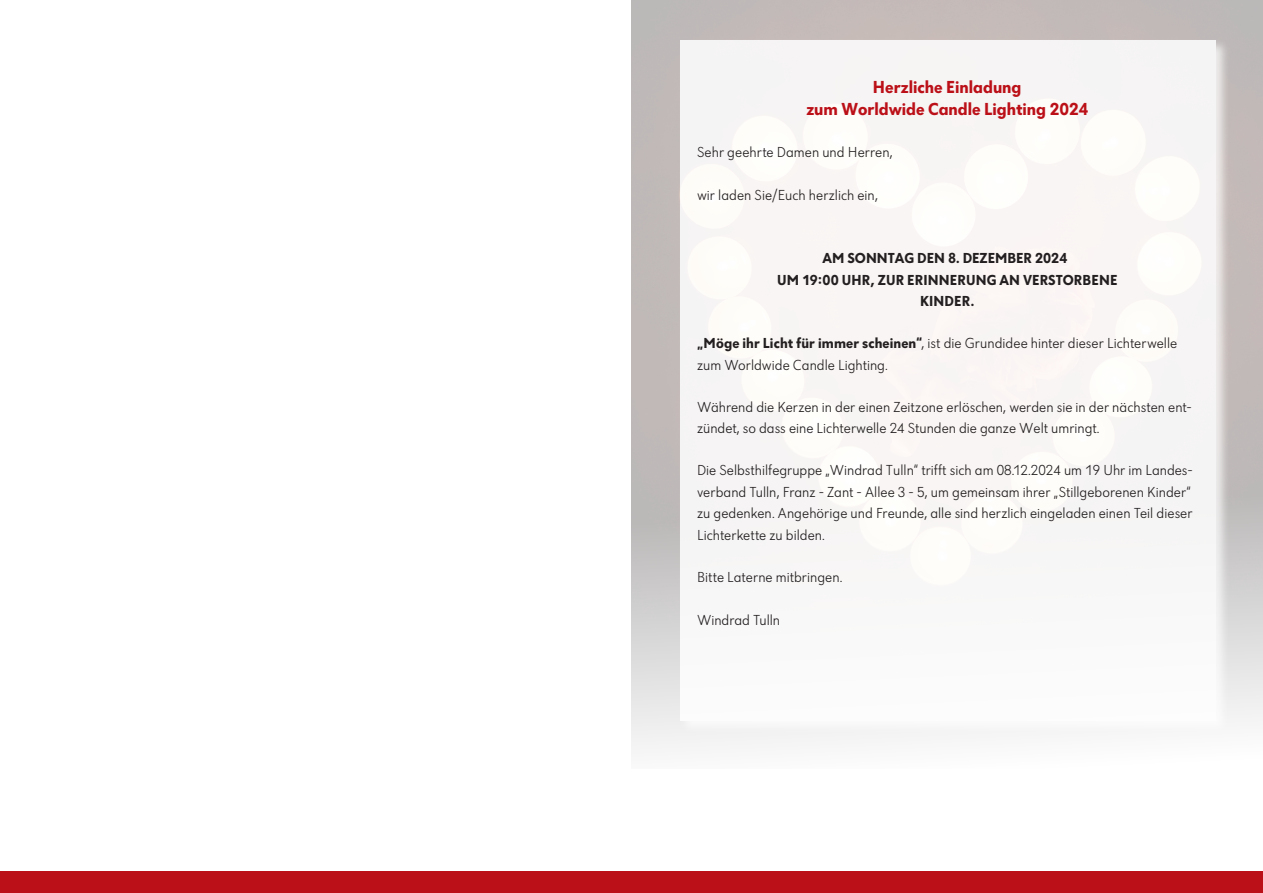
<style>
.page{position:relative;width:1263px;height:893px;background:#fff}
.page>*{position:absolute;margin:0;border:0;box-sizing:border-box;transform-origin:0 0}
.t1{font:700 18px/21.3px "Dunant";color:#bb1018;text-align:center}
.t2{font:300 15px/21.5px "Dunant";color:#231f20}
.t3{font:700 15px/21.5px "Dunant";letter-spacing:.005em;color:#231f20;text-align:center}
.s1{font-weight:700}
</style>
<div class="page">
<div style="left:0;top:872px;width:1263px;height:21px;background:#bb1018"></div>
<div style="left:678px;top:38px;width:553px;height:697px;background:#fff;opacity:.87"></div>
<div style="left:680px;top:40px;width:536px;height:681px;background:#f9f5f4"></div>
<p class="t1" style="left:806px;top:76px;width:284px">Herzliche Einladung<br>zum Worldwide Candle Lighting 2024</p>
<p class="t2" style="left:697px;top:141px;width:197px">Sehr geehrte Damen und Herren,</p>
<p class="t2" style="left:697px;top:184px;width:182px">wir laden Sie/Euch herzlich ein,</p>
<p class="t3" style="left:777px;top:247px;width:342px">AM SONNTAG DEN 8. DEZEMBER 2024<br>UM 19:00 UHR, ZUR ERINNERUNG AN VERSTORBENE<br>KINDER.</p>
<p class="t2" style="left:697px;top:333px;width:482px"><span class="s1">„Möge ihr Licht für immer scheinen“</span>, ist die Grundidee hinter dieser Lichterwelle zum Worldwide Candle Lighting.</p>
<p class="t2" style="left:697px;top:397px;width:496px">Während die Kerzen in der einen Zeitzone erlöschen, werden sie in der nächsten ent&shy;zündet, so dass eine Lichterwelle 24 Stunden die ganze Welt umringt.</p>
<p class="t2" style="left:697px;top:460px;width:497px">Die Selbsthilfegruppe „Windrad Tulln“ trifft sich am 08.12.2024 um 19 Uhr im Landes&shy;verband Tulln, Franz - Zant - Allee 3 - 5, um gemeinsam ihrer „Stillgeborenen Kinder“ zu gedenken. Angehörige und Freunde, alle sind herzlich eingeladen einen Teil dieser Lichterkette zu bilden.</p>
<p class="t2" style="left:697px;top:566px;width:147px">Bitte Laterne mitbringen.</p>
<p class="t2" style="left:697px;top:609px;width:85px">Windrad Tulln</p>
</div>
